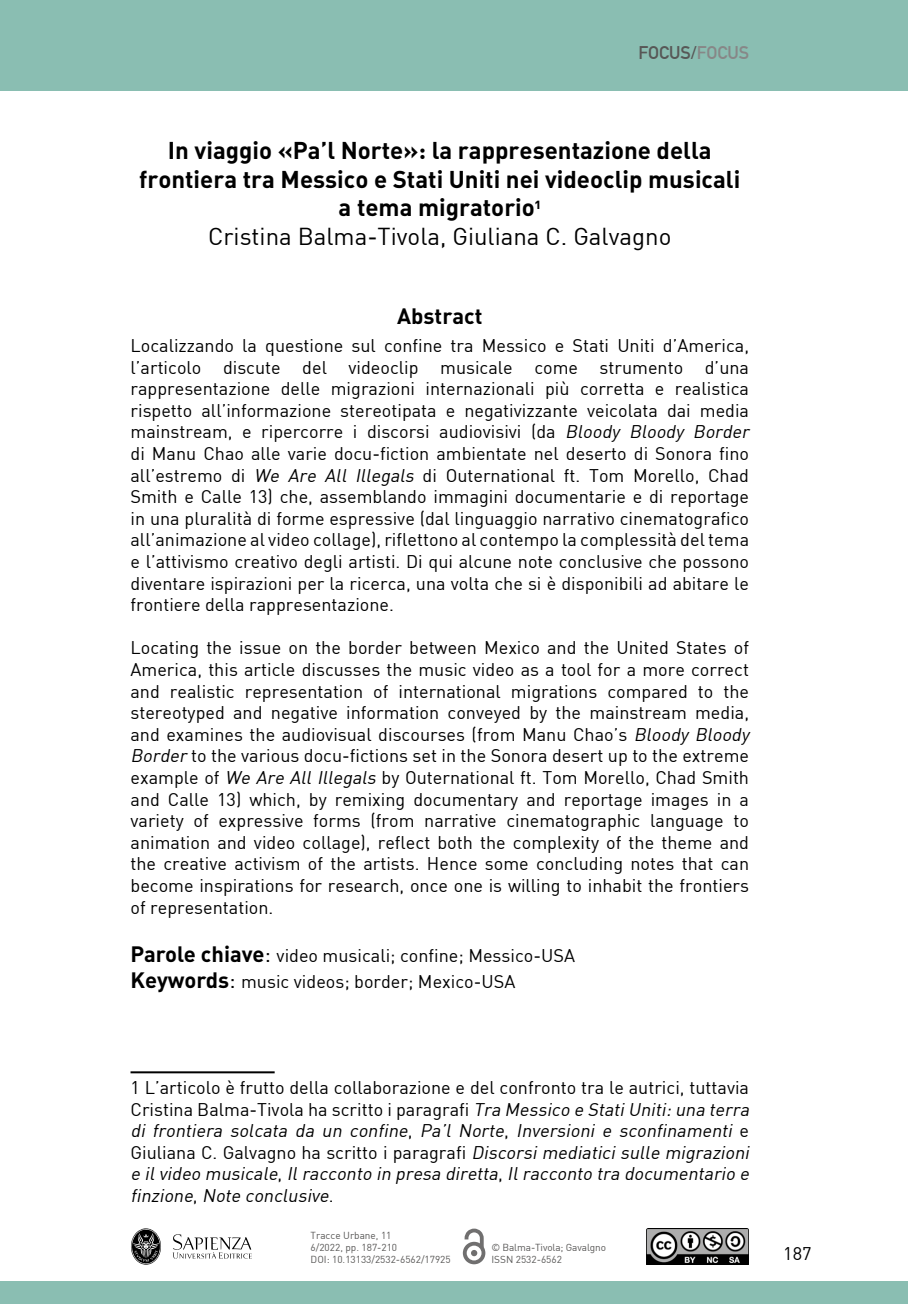
<style>
.page{position:relative;width:908px;height:1304px;background:#fff}
.page>*{position:absolute;margin:0;border:0;box-sizing:border-box;transform-origin:0 0}
.t1{font:24px/28.8px "DIN Bold Alternate";color:#000;text-align:center}
.t2{font:24px "DIN";color:#000}
.t3{font:22px "DIN Bold Alternate";color:#000}
.t4{font:18px/21.6px "DIN";color:#000}
.t5{font:italic 18px/21.6px "DIN";color:#000}
.t6{font:700 18px "DIN Alternate";color:#575756}
.t7{font:10px/12px "DIN";color:#585756}
.t8{font:10px/12px "DIN";letter-spacing:-.01em;color:#595857}
.s1{color:#878787}
.s2{font-style:italic}
.s3{font-family:"DIN Bold Alternate";font-size:22px}
.s4{font-size:22px}
.s5{font-style:normal}
</style>
<div class="page">
<div style="left:0;top:0;width:907px;height:90px;background:#8abeb2"></div>
<div style="left:0;top:1281px;width:907px;height:23px;background:#8abeb2"></div>
<hr style="left:130px;top:1071px;width:144px;height:2px;background:#000">
<img style="left:646px;top:1229px;width:101px;height:35px">
<svg style="left:131px;top:1228px;width:30px;height:37px"></svg>
<svg style="left:172px;top:1234px;width:79px;height:25px"></svg>
<svg style="left:462px;top:1229px;width:23px;height:35px"></svg>
<p class="t6" style="left:638px;top:39px;width:112px">FOCUS/<span class="s1">FOCUS</span></p>
<h1 class="t1" style="left:139px;top:135px;width:602px">In viaggio «Pa’l Norte»: la rappresentazione della frontiera tra Messico e Stati Uniti nei videoclip musicali a tema migratorio<sup>1</sup></h1>
<h1 class="t2" style="left:208px;top:222px;width:464px">Cristina Balma-Tivola, Giuliana C. Galvagno</h1>
<p class="t3" style="left:397px;top:302px;width:87px">Abstract</p>
<p class="t4" style="left:130px;top:334px;width:623px">Localizzando la questione sul confine tra Messico e Stati Uniti d’America, l’articolo discute del videoclip musicale come strumento d’una rappresentazione delle migrazioni internazionali più corretta e realistica rispetto all’informazione stereotipata e negativizzante veicolata dai media mainstream, e ripercorre i discorsi audiovisivi (da <span class="s2">Bloody Bloody Border </span>di Manu Chao alle varie docu-fiction ambientate nel deserto di Sonora fino all’estremo di <span class="s2">We Are All Illegals</span> di Outernational ft. Tom Morello, Chad Smith e Calle 13) che, assemblando immagini documentarie e di reportage in una pluralità di forme espressive (dal linguaggio narrativo cinematografico all’animazione al video collage), riflettono al contempo la complessità del tema e l’attivismo creativo degli artisti. Di qui alcune note conclusive che possono diventare ispirazioni per la ricerca, una volta che si è disponibili ad abitare le frontiere della rappresentazione.</p>
<p class="t4" style="left:130px;top:637px;width:623px">Locating the issue on the border between Mexico and the United States of America, this article discusses the music video as a tool for a more correct and realistic representation of international migrations compared to the stereotyped and negative information conveyed by the mainstream media, and examines the audiovisual discourses (from Manu Chao’s <span class="s2">Bloody Bloody Border</span> to the various docu-fictions set in the Sonora desert up to the extreme example of <span class="s2">We Are All Illegals</span> by Outernational ft. Tom Morello, Chad Smith and Calle 13) which, by remixing documentary and reportage images in a variety of expressive forms (from narrative cinematographic language to animation and video collage), reflect both the complexity of the theme and the creative activism of the artists. Hence some concluding notes that can become inspirations for research, once one is willing to inhabit the frontiers of representation.</p>
<p class="t4" style="left:130px;top:942px;width:446px;line-height:26.4px"><span class="s3">Parole chiave</span><span class="s4">:</span> video musicali; confine; Messico-USA<br><span class="s3">Keywords</span><span class="s4">:</span> music videos; border; Mexico-USA</p>
<p class="t5" style="left:130px;top:1076px;width:623px"><span class="s5">1 L’articolo è frutto della collaborazione e del confronto tra le autrici, tuttavia Cristina Balma-Tivola ha scritto i paragrafi</span> Tra Messico e StatiUniti:una terra di frontiera solcata da un confine<span class="s5">,</span> Pa’l Norte<span class="s5">,</span> Inversioni e sconfinamenti <span class="s5">e Giuliana C. Galvagno ha scritto i paragrafi</span> Discorsi mediatici sulle migrazioni e ilvideo musicale<span class="s5">,</span> Ilracconto in presa diretta<span class="s5">,</span> Ilracconto tra documentario e finzione<span class="s5">,</span> Note conclusive<span class="s5">.</span></p>
<p class="t8" style="left:491px;top:1241px;width:116px">© Balma-Tivola; Gavalgno<br>ISSN 2532-6562</p>
<p class="t7" style="left:310px;top:1229px;width:141px">Tracce Urbane, 11<br>6/2022, pp. 187-210<br>DOI: 10.13133/2532-6562/17925</p>
<p class="t4" style="left:783px;top:1242px;width:30px">187</p>
</div>
